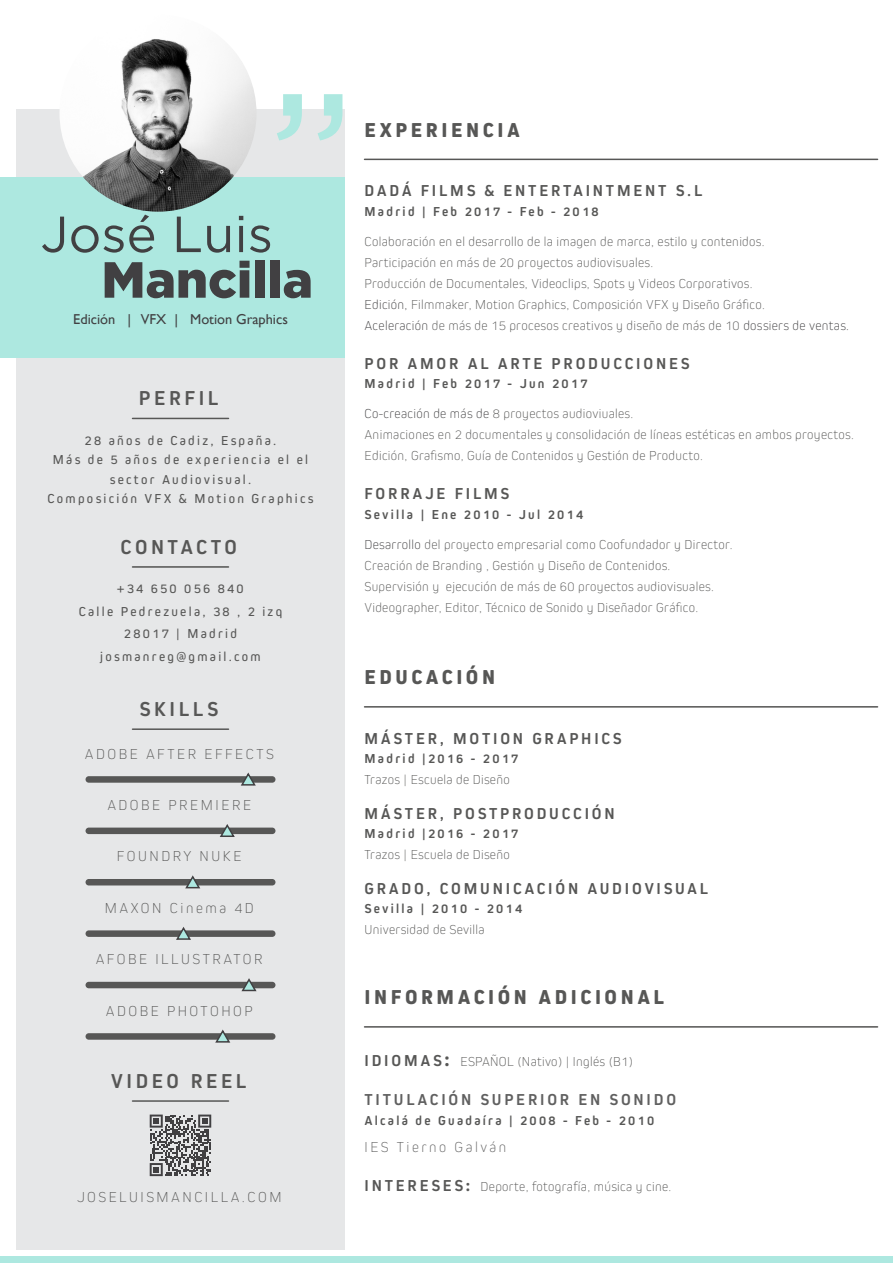
<style>
.page{position:relative;width:893px;height:1263px;background:#fff}
.page>*{position:absolute;margin:0;border:0;box-sizing:border-box;transform-origin:0 0}
.t1{font:204px "Gotham";color:#ade8e0}
.t2{font:50.7px "Gotham";color:#414042}
.t3{font:900 50.7px "Gotham";color:#414042}
.t4{font:800 21px "Kiro";letter-spacing:.17em;color:#575756}
.t5{font:700 21px "Kiro";letter-spacing:.17em;color:#575756}
.t6{font:700 16.5px "Kiro";letter-spacing:.17em;color:#575756}
.t7{font:700 16.5px "Kiro";letter-spacing:.17em;color:#606060}
.t8{font:200 15px "Kiro";letter-spacing:.17em;color:#575756}
.t9{font:200 15px "Kiro";letter-spacing:.17em;color:#606060}
.t10{font:14.4px "Gill Sans";color:#414042}
.t11{font:200 13.5px/21px "Kiro";letter-spacing:.025em;color:#575756}
.t12{font:13.5px/19.5px "Kiro";letter-spacing:.17em;color:#575756;text-align:center}
.t13{font:700 13.5px "Kiro";letter-spacing:.17em;color:#575756}
.s1{color:#414042}
.s2{font-weight:700;font-size:16.5px}
.s3{font-weight:800;font-size:19.5px}
.s4{font-weight:800;font-size:16.5px}
</style>
<div class="page">
<hr style="left:364px;top:1026px;width:514px;height:2px;background:#575756">
<hr style="left:364px;top:706px;width:514px;height:2px;background:#575756">
<div style="left:16px;top:109px;width:329px;height:1140px;background:#e6e7e8"></div>
<hr style="left:364px;top:159px;width:514px;height:1px;background:#575756">
<hr style="left:133px;top:418px;width:96px;height:1px;background:#575756">
<hr style="left:132px;top:566px;width:96px;height:2px;background:#575756">
<div style="left:86px;top:827px;width:189px;height:7px;background:#575756;border-radius:3px"></div>
<svg style="left:218px;top:824px;width:18px;height:13px"></svg>
<div style="left:86px;top:776px;width:189px;height:7px;background:#575756;border-radius:3px"></div>
<svg style="left:239px;top:772px;width:18px;height:14px"></svg>
<div style="left:86px;top:982px;width:189px;height:6px;background:#575756;border-radius:3px"></div>
<svg style="left:240px;top:978px;width:18px;height:14px"></svg>
<div style="left:86px;top:879px;width:189px;height:6px;background:#575756;border-radius:3px"></div>
<svg style="left:184px;top:875px;width:18px;height:14px"></svg>
<div style="left:86px;top:930px;width:189px;height:7px;background:#575756;border-radius:3px"></div>
<svg style="left:175px;top:927px;width:17px;height:13px"></svg>
<div style="left:86px;top:1033px;width:189px;height:7px;background:#575756;border-radius:3px"></div>
<svg style="left:214px;top:1029px;width:18px;height:14px"></svg>
<hr style="left:132px;top:728px;width:96px;height:2px;background:#575756">
<hr style="left:133px;top:1100px;width:96px;height:2px;background:#575756">
<svg style="left:150px;top:1114px;width:61px;height:62px"></svg>
<div style="left:0;top:178px;width:345px;height:180px;background:#ade8e0"></div>
<div style="left:0;top:1256px;width:893px;height:7px;background:#ade8e0"></div>
<img style="left:60px;top:15px;width:196px;height:197px;border-radius:98px">
<h1 class="t1" style="left:266px;top:34px;width:92px">”</h1>
<h2 class="t2" style="left:40px;top:202px;width:234px">José Luis</h2>
<h2 class="t3" style="left:102px;top:245px;width:213px">Mancilla</h2>
<p class="t10" style="left:73px;top:311px;width:216px">Edición | VFX | Motion Graphics</p>
<h3 class="t5" style="left:139px;top:386px;width:81px">PERFIL</h3>
<p class="t12" style="left:47px;top:430px;width:268px">28 años de Cadiz, España.<br>Más de 5 años de experiencia el el sector Audiovisual.<br>Composición VFX &amp; Motion Graphics</p>
<h3 class="t5" style="left:120px;top:534px;width:118px">CONTACTO</h3>
<p class="t12" style="left:79px;top:577px;width:205px;line-height:22.5px">+34 650 056 840<br>Calle Pedrezuela, 38 , 2 izq<br>28017 | Madrid josmanreg@gmail.com</p>
<h3 class="t5" style="left:140px;top:696px;width:80px">SKILLS</h3>
<p class="t8" style="left:85px;top:745px;width:190px">ADOBE AFTER EFFECTS</p>
<p class="t8" style="left:107px;top:796px;width:145px">ADOBE PREMIERE</p>
<p class="t8" style="left:117px;top:848px;width:126px">FOUNDRY NUKE</p>
<p class="t8" style="left:105px;top:899px;width:151px">MAXON Cinema 4D</p>
<p class="t8" style="left:96px;top:951px;width:169px">AFOBE ILLUSTRATOR</p>
<p class="t8" style="left:106px;top:1002px;width:148px">ADOBE PHOTOHOP</p>
<h3 class="t5" style="left:111px;top:1068px;width:137px">VIDEO REEL</h3>
<p class="t8" style="left:77px;top:1188px;width:206px">JOSELUISMANCILLA.COM</p>
<h3 class="t4" style="left:364px;top:118px;width:157px">EXPERIENCIA</h3>
<p class="t6" style="left:364px;top:181px;width:339px">DADÁ FILMS &amp; ENTERTAINTMENT S.L</p>
<p class="t13" style="left:364px;top:204px;width:236px">Madrid | Feb 2017 - Feb - 2018</p>
<p class="t11" style="left:364px;top:230px;width:486px">Colaboración en el desarrollo de la imagen de marca, estilo y contenidos.<br>Participación en más de 20 proyectos audiovisuales.<br>Producción de Documentales, Videoclips, Spots y Videos Corporativos.<br><span class="s1">Edición,</span> Filmmaker, Motion Graphics, Composición VFX y Diseño Gráfico.<br><span class="s1">Aceleración</span> de más de 15 procesos creativos y diseño de más de 10 <span class="s1">dossiers de ventas.</span></p>
<p class="t6" style="left:364px;top:354px;width:326px">POR AMOR AL ARTE PRODUCCIONES</p>
<p class="t13" style="left:364px;top:376px;width:224px">Madrid | Feb 2017 - Jun 2017</p>
<p class="t11" style="left:364px;top:403px;width:491px"><span class="s1">Co-creación de más de</span> 8 proyectos audioviuales.<br>Animaciones en 2 documentales y consolidación de líneas estéticas en ambos proyectos.<br>Edición, Grafismo, Guía de Contenidos y Gestión de Producto.</p>
<p class="t6" style="left:364px;top:484px;width:146px">FORRAJE FILMS</p>
<p class="t13" style="left:364px;top:507px;width:220px">Sevilla | Ene 2010 - Jul 2014</p>
<p class="t11" style="left:364px;top:533px;width:369px"><span class="s1">Desarrollo</span> del proyecto empresarial como Coofundador y Director.<br>Creación de Branding , Gestión y Diseño de Contenidos.<br>Supervisión y ejecución de más de 60 proyectos audiovisuales.<br>Videographer, Editor, Técnico de Sonido y Diseñador Gráfico.</p>
<h3 class="t4" style="left:364px;top:665px;width:132px">EDUCACIÓN</h3>
<p class="t6" style="left:364px;top:729px;width:258px">MÁSTER, MOTION GRAPHICS</p>
<p class="t13" style="left:364px;top:751px;width:155px">Madrid |2016 - 2017</p>
<p class="t11" style="left:364px;top:769px;width:147px">Trazos | Escuela de Diseño</p>
<p class="t6" style="left:364px;top:804px;width:252px">MÁSTER, POSTPRODUCCIÓN</p>
<p class="t13" style="left:364px;top:826px;width:155px">Madrid |2016 - 2017</p>
<p class="t11" style="left:364px;top:844px;width:147px">Trazos | Escuela de Diseño</p>
<p class="t6" style="left:364px;top:879px;width:345px">GRADO, COMUNICACIÓN AUDIOVISUAL</p>
<p class="t13" style="left:364px;top:901px;width:159px">Sevilla | 2010 - 2014</p>
<p class="t11" style="left:364px;top:919px;width:122px">Universidad de Sevilla</p>
<h3 class="t4" style="left:364px;top:985px;width:301px">INFORMACIÓN ADICIONAL</h3>
<p class="t11" style="left:364px;top:1050px;width:270px"><span class="s2">IDIOMAS</span> <span class="s3">:</span> ESPAÑOL (Nativo) | Inglés (B1)</p>
<p class="t7" style="left:364px;top:1090px;width:313px">TITULACIÓN SUPERIOR EN SONIDO</p>
<p class="t13" style="left:364px;top:1112px;width:291px">Alcalá de Guadaíra | 2008 - Feb - 2010</p>
<p class="t9" style="left:364px;top:1138px;width:143px">IES Tierno Galván</p>
<p class="t11" style="left:364px;top:1175px;width:308px"><span class="s2">INTERESES</span> <span class="s4">:</span> Deporte, fotografía, música y cine.</p>
</div>
